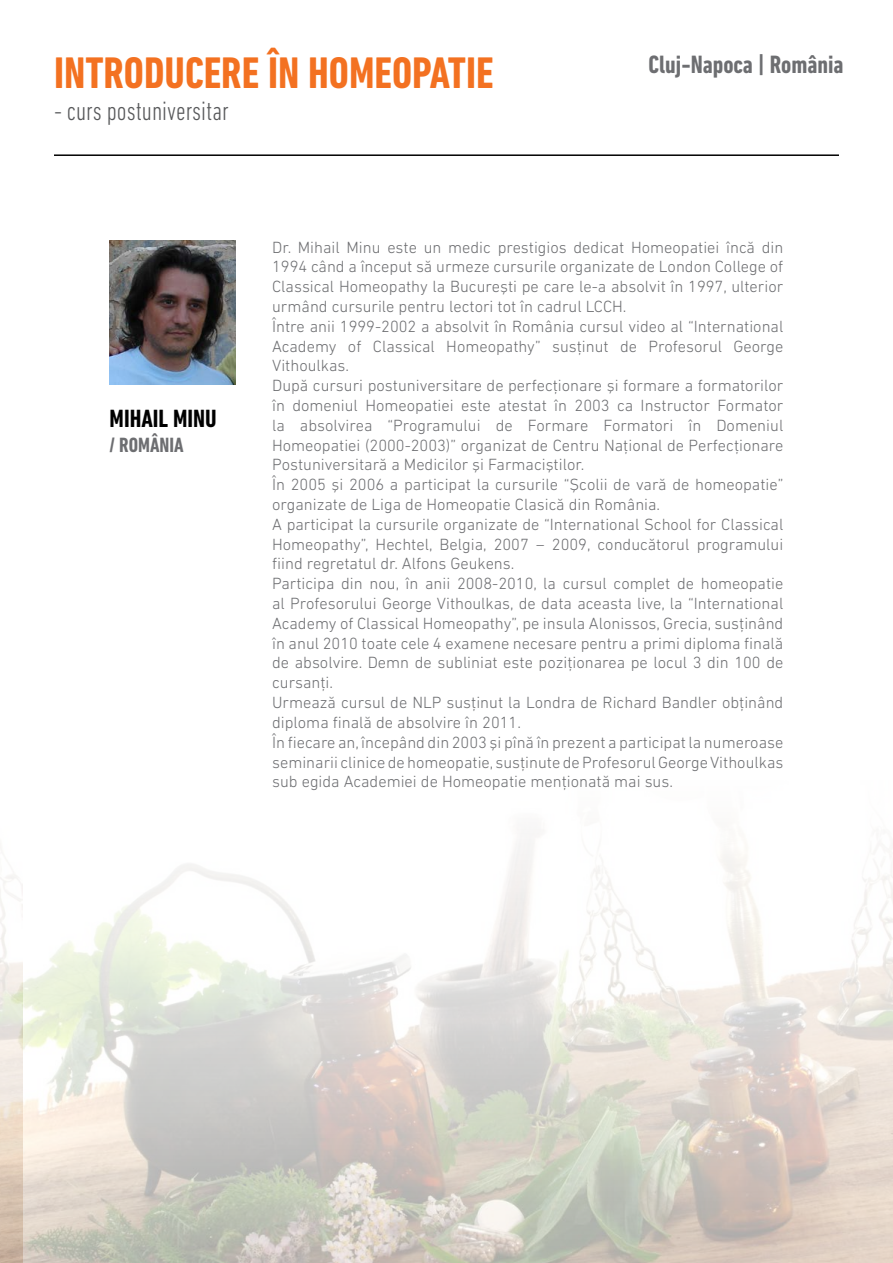
<style>
.page{position:relative;width:893px;height:1263px;background:#fff}
.page>*{position:absolute;margin:0;border:0;box-sizing:border-box;transform-origin:0 0}
.t1{font:700 condensed 45px "DIN Next LT Pro";color:#f37121}
.t2{font:300 condensed 27px "DIN Next LT Pro";color:#58595b}
.t3{font:700 condensed 25.5px "DIN Next LT Pro";color:#6d6e71}
.t4{font:700 condensed 25.35px "DIN Next LT Pro";color:#000}
.t5{font:700 condensed 21px "DIN Next LT Pro";color:#6d6e71}
.t6{font:300 16.5px/19.8px "DIN Next LT Pro";color:#6d6e71}
</style>
<div class="page">
<img style="left:0;top:833px;width:893px;height:430px">
<hr style="left:54px;top:154px;width:785px;height:2px;background:#000">
<img style="left:110px;top:240px;width:125px;height:144px">
<h1 class="t1" style="left:54px;top:47px;width:441px">INTRODUCERE ÎN HOMEOPATIE</h1>
<h2 class="t2" style="left:54px;top:96px;width:176px">- curs postuniversitar</h2>
<h3 class="t3" style="left:648px;top:50px;width:197px">Cluj-Napoca | România</h3>
<h3 class="t4" style="left:110px;top:404px;width:109px">MIHAIL MINU</h3>
<p class="t5" style="left:110px;top:433px;width:76px">/ ROMÂNIA</p>
<p class="t6" style="left:272px;top:237px;width:513px">Dr. Mihail Minu este un medic prestigios dedicat Homeopatiei încă din 1994 când a început să urmeze cursurile organizate de London College of Classical Homeopathy la Bucureşti pe care le-a absolvit în 1997, ulterior urmând cursurile pentru lectori tot în cadrul LCCH.<br>Între anii 1999-2002 a absolvit în România cursul video al “International Academy of Classical Homeopathy” susţinut de Profesorul George Vithoulkas.<br>După cursuri postuniversitare de perfecţionare şi formare a formatorilor în domeniul Homeopatiei este atestat în 2003 ca Instructor Formator la absolvirea “Programului de Formare Formatori în Domeniul Homeopatiei (2000-2003)” organizat de Centru Naţional de Perfecţionare Postuniversitară a Medicilor şi Farmaciştilor.<br>În 2005 şi 2006 a participat la cursurile “Şcolii de vară de homeopatie” organizate de Liga de Homeopatie Clasică din România.<br>A participat la cursurile organizate de “International School for Classical Homeopathy”, Hechtel, Belgia, 2007 – 2009, conducătorul programului fiind regretatul dr. Alfons Geukens.<br>Participa din nou, în anii 2008-2010, la cursul complet de homeopatie al Profesorului George Vithoulkas, de data aceasta live, la “International Academy of Classical Homeopathy”, pe insula Alonissos, Grecia, susţinând în anul 2010 toate cele 4 examene necesare pentru a primi diploma finală de absolvire. Demn de subliniat este poziţionarea pe locul 3 din 100 de cursanţi.<br>Urmează cursul de NLP susţinut la Londra de Richard Bandler obţinând diploma finală de absolvire în 2011.<br>În fiecare an, începând din 2003 şi pînă în prezent a participat la numeroase seminarii clinice de homeopatie, susţinute de Profesorul George Vithoulkas sub egida Academiei de Homeopatie menţionată mai sus.</p>
</div>
